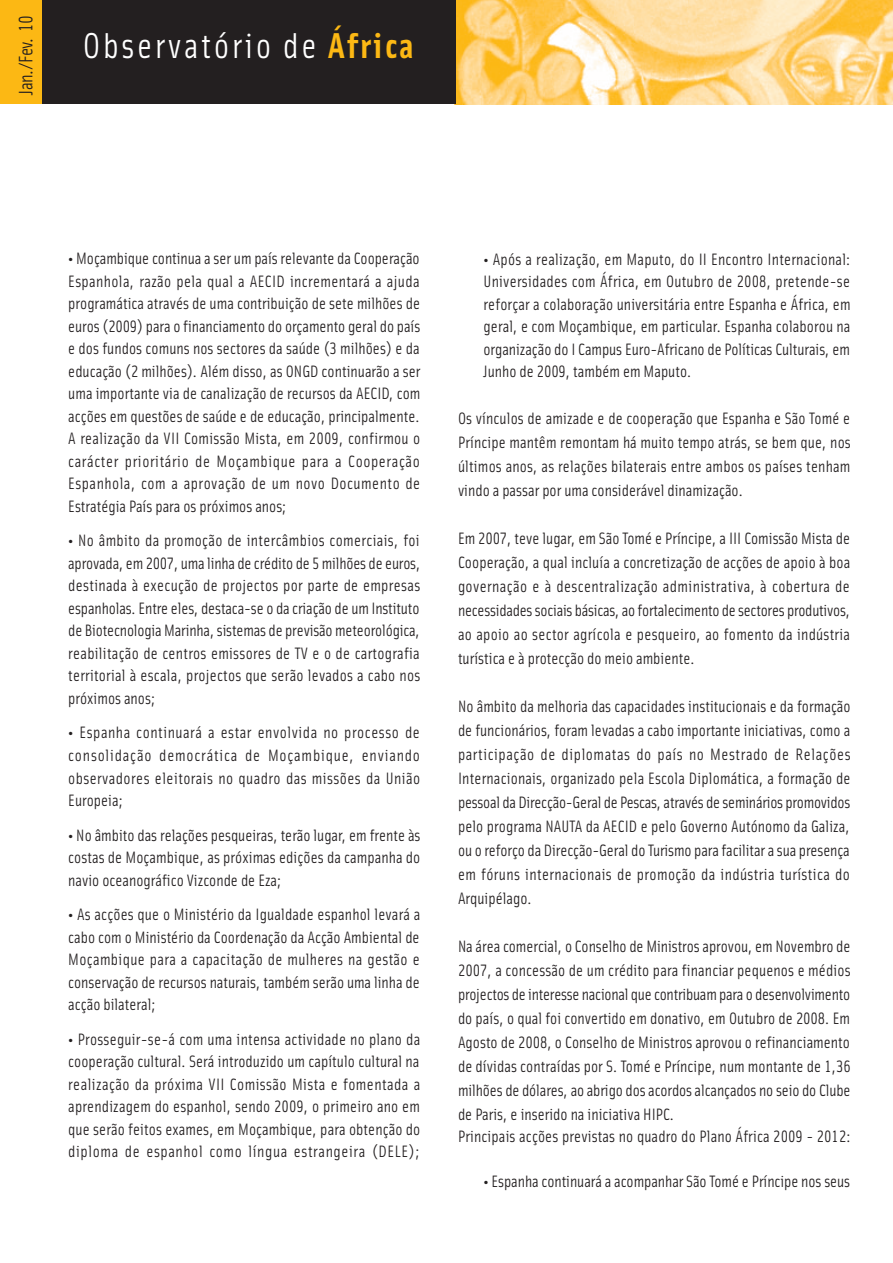
<style>
.page{position:relative;width:893px;height:1263px;background:#fff}
.page>*{position:absolute;margin:0;border:0;box-sizing:border-box;transform-origin:0 0}
.t1{font:36px "Solex Regular Lining";letter-spacing:.07em;color:#fff}
.t2{font:19.5px "Solex Regular Lining";letter-spacing:-.03em;color:#231f20}
.t3{font:16.5px/22.5px "Solex Regular Lining";color:#231f20;text-align:justify}
.s1{font-family:"Solex Bold Lining";color:#fcb814}
.s2{font-family:"Solex Bold Lining"}
</style>
<div class="page">
<div style="left:0;top:0;width:43px;height:104px;background:#fcb814"></div>
<img style="left:455px;top:0;width:438px;height:104px">
<div style="left:42px;top:0;width:413px;height:104px;background:#231f20"></div>
<p class="t2" style="left:14px;top:95px;width:81px;rotate:-90deg">Jan./Fev. 10</p>
<h1 class="t1" style="left:83px;top:24px;width:332px">Observatório de <span class="s1">África</span></h1>
<p class="t3" style="left:68px;top:247px;width:354px"><span class="s2">•</span> Moçambique continua a ser um país relevante da Cooperação Espanhola, razão pela qual a AECID incrementará a ajuda programática através de uma contribuição de sete milhões de euros (2009) para o financiamento do orçamento geral do país e dos fundos comuns nos sectores da saúde (3 milhões) e da educação (2 milhões). Além disso, as ONGD continuarão a ser uma importante via de canalização de recursos da AECID, com acções em questões de saúde e de educação, principalmente.<br>A realização da VII Comissão Mista, em 2009, confirmou o carácter prioritário de Moçambique para a Cooperação Espanhola, com a aprovação de um novo Documento de Estratégia País para os próximos anos;</p>
<p class="t3" style="left:68px;top:529px;width:354px"><span class="s2">•</span> No âmbito da promoção de intercâmbios comerciais, foi aprovada, em 2007, uma linha de crédito de 5 milhões de euros, destinada à execução de projectos por parte de empresas espanholas. Entre eles, destaca-se o da criação de um Instituto de Biotecnologia Marinha, sistemas de previsão meteorológica, reabilitação de centros emissores de TV e o de cartografia territorial à escala, projectos que serão levados a cabo nos próximos anos;</p>
<p class="t3" style="left:68px;top:721px;width:353px"><span class="s2">•</span> Espanha continuará a estar envolvida no processo de consolidação democrática de Moçambique, enviando observadores eleitorais no quadro das missões da União Europeia;</p>
<p class="t3" style="left:68px;top:823px;width:354px"><span class="s2">•</span> No âmbito das relações pesqueiras, terão lugar, em frente às costas de Moçambique, as próximas edições da campanha do navio oceanográfico Vizconde de Eza;</p>
<p class="t3" style="left:68px;top:903px;width:354px"><span class="s2">•</span> As acções que o Ministério da Igualdade espanhol levará a cabo com o Ministério da Coordenação da Acção Ambiental de Moçambique para a capacitação de mulheres na gestão e conservação de recursos naturais, também serão uma linha de acção bilateral;</p>
<p class="t3" style="left:68px;top:1028px;width:354px"><span class="s2">•</span> Prosseguir-se-á com uma intensa actividade no plano da cooperação cultural. Será introduzido um capítulo cultural na realização da próxima VII Comissão Mista e fomentada a aprendizagem do espanhol, sendo 2009, o primeiro ano em que serão feitos exames, em Moçambique, para obtenção do diploma de espanhol como língua estrangeira (DELE);</p>
<p class="t3" style="left:483px;top:248px;width:369px"><span class="s2">•</span> Após a realização, em Maputo, do II Encontro Internacional:<br>Universidades com África, em Outubro de 2008, pretende-se reforçar a colaboração universitária entre Espanha e África, em geral, e com Moçambique, em particular. Espanha colaborou na organização do I Campus Euro-Africano de Políticas Culturais, em Junho de 2009, também em Maputo.</p>
<p class="t3" style="left:458px;top:406px;width:394px;line-height:24px">Os vínculos de amizade e de cooperação que Espanha e São Tomé e Príncipe mantêm remontam há muito tempo atrás, se bem que, nos últimos anos, as relações bilaterais entre ambos os países tenham vindo a passar por uma considerável dinamização.</p>
<p class="t3" style="left:458px;top:526px;width:394px;line-height:24px">Em 2007, teve lugar, em São Tomé e Príncipe, a III Comissão Mista de Cooperação, a qual incluía a concretização de acções de apoio à boa governação e à descentralização administrativa, à cobertura de necessidades sociais básicas, ao fortalecimento de sectores produtivos, ao apoio ao sector agrícola e pesqueiro, ao fomento da indústria turística e à protecção do meio ambiente.</p>
<p class="t3" style="left:458px;top:694px;width:394px;line-height:24px">No âmbito da melhoria das capacidades institucionais e da formação de funcionários, foram levadas a cabo importante iniciativas, como a participação de diplomatas do país no Mestrado de Relações Internacionais, organizado pela Escola Diplomática, a formação de pessoal da Direcção-Geral de Pescas, através de seminários promovidos pelo programa NAUTA da AECID e pelo Governo Autónomo da Galiza, ou o reforço da Direcção-Geral do Turismo para facilitar a sua presença em fóruns internacionais de promoção da indústria turística do Arquipélago.</p>
<p class="t3" style="left:458px;top:934px;width:394px;line-height:24px">Na área comercial, o Conselho de Ministros aprovou, em Novembro de 2007, a concessão de um crédito para financiar pequenos e médios projectos de interesse nacional que contribuam para o desenvolvimento do país, o qual foi convertido em donativo, em Outubro de 2008. Em Agosto de 2008, o Conselho de Ministros aprovou o refinanciamento de dívidas contraídas por S. Tomé e Príncipe, num montante de 1,36 milhões de dólares, ao abrigo dos acordos alcançados no seio do Clube de Paris, e inserido na iniciativa HIPC.</p>
<p class="t3" style="left:458px;top:1125px;width:394px">Principais acções previstas no quadro do Plano África 2009 - 2012:</p>
<p class="t3" style="left:483px;top:1170px;width:368px"><span class="s2">•</span> Espanha continuará a acompanhar São Tomé e Príncipe nos seus</p>
</div>
